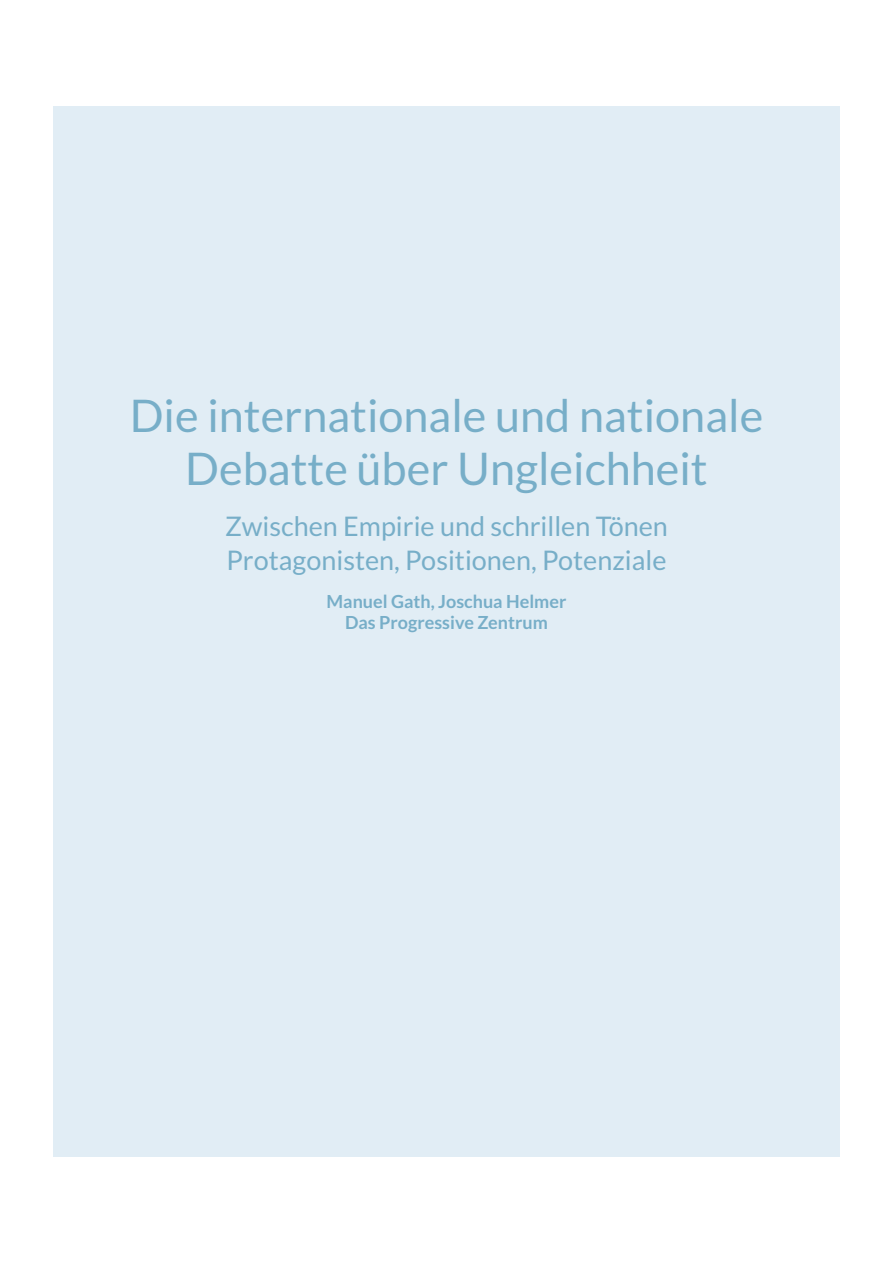
<style>
.page{position:relative;width:893px;height:1263px;background:#fff}
.page>*{position:absolute;margin:0;border:0;box-sizing:border-box;transform-origin:0 0}
.t1{font:45px/52.5px "Lato";color:#77aec8;text-align:center}
.t2{font:27px/34.5px "Lato";color:#77aec8}
.t3{font:700 18px/21px "Lato";color:#77aec8;text-align:center}
</style>
<div class="page">
<div style="left:53px;top:106px;width:787px;height:1051px;background:#e1edf5"></div>
<h1 class="t1" style="left:130px;top:389px;width:635px">Die internationale und nationale<br>Debatte über Ungleichheit</h1>
<p class="t2" style="left:225px;top:509px;width:444px">Zwischen Empirie und schrillen Tönen<br>Protagonisten, Positionen, Potenziale</p>
<p class="t3" style="left:327px;top:591px;width:241px">Manuel Gath, Joschua Helmer<br>Das Progressive Zentrum</p>
</div>
